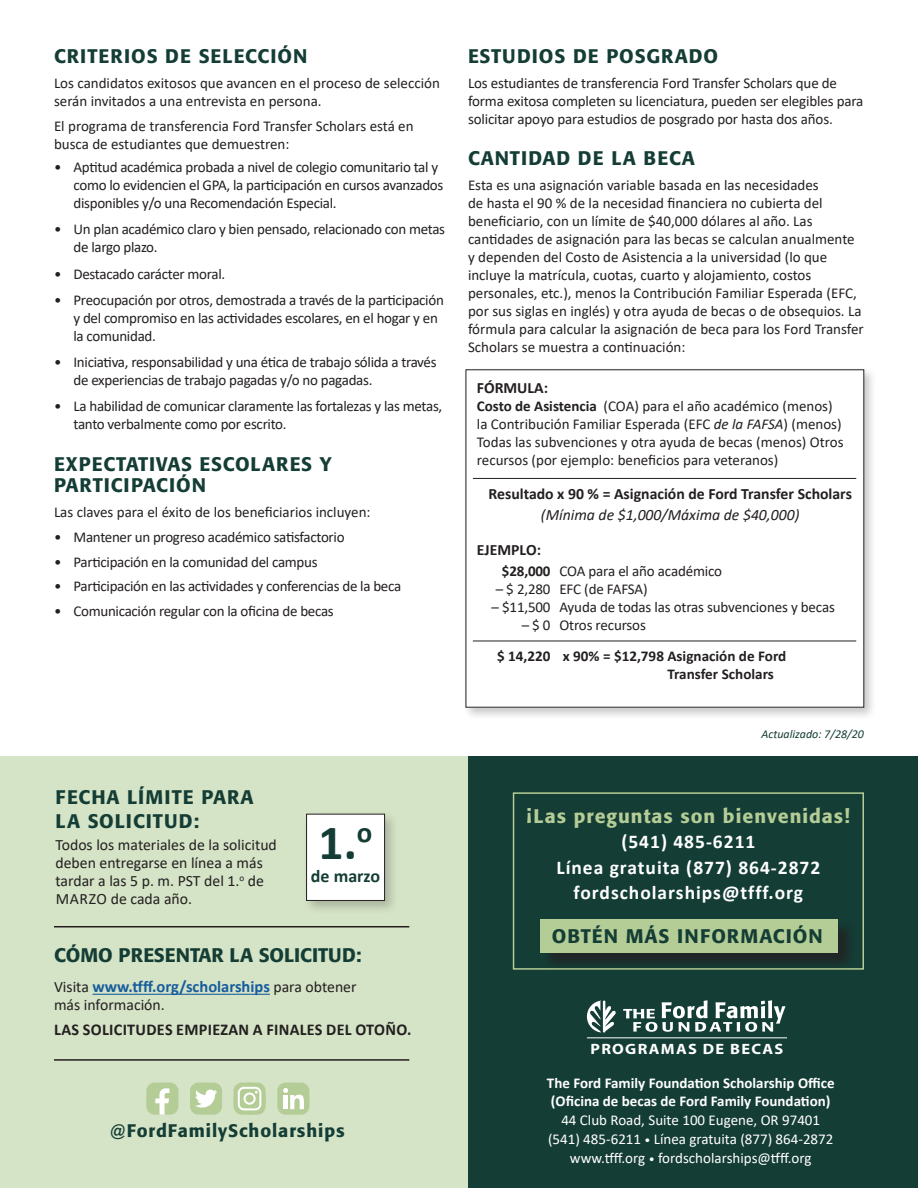
<style>
.page{position:relative;width:918px;height:1188px;background:#fff}
.page>*{position:absolute;margin:0;border:0;box-sizing:border-box;transform-origin:0 0}
.formula{font:700 49.5px "Calibri";color:#143d35}
.green_subhead{font:500 19.5px/21px "Formata";letter-spacing:.05em;color:#143d35}
.green_subhead-2{font:700 19.5px "Calibri";letter-spacing:.05em;color:#fff}
.green_subhead-3{font:500 19.5px "Formata";letter-spacing:.05em;color:#b4cc95}
.green_subhead-4{font:500 19.5px "Formata";color:#143d35}
.green_subhead-5{font:500 18px "Formata";letter-spacing:.05em;color:#143d35}
.formula-2{font:700 18px "Calibri";color:#143d35}
.basic_body{font:700 16.5px "Calibri";color:#175d9e}
.basic_body-2{font:700 16.5px "Calibri";letter-spacing:.02em;color:#231f20}
.basic_body-3{font:15.75px/18px "Calibri";color:#231f20}
.basic_body-4{font:700 15.75px "Calibri";color:#231f20}
.basic_body-5{font:italic 15.75px "Calibri";color:#231f20}
.basic_body-6{font:15px/18px "Calibri";color:#231f20}
.bullet_check_list{font:15px/18px "Calibri";letter-spacing:-.02em;color:#231f20}
.basic_body-7{font:15px "Calibri";color:#fff}
.basic_body-8{font:700 15px/18.8px "Calibri";color:#fff}
.formula-3{font:700 15px/18px "Calibri";color:#231f20}
.t1{font:700 15px "Myriad Pro";letter-spacing:.08em;color:#fff;scale:1.09 1}
.basic_body-9{font:italic 12px "Calibri";color:#143d35}
.s1{font-weight:400;font-size:15.75px;color:#231f20}
.s2{font-weight:700}
.s3{font-style:italic}
.s4{font-size:12px}
</style>
<div class="page">
<div style="left:462px;top:366px;width:415px;height:354px;background:#231f20;opacity:.25"></div>
<div style="left:466px;top:370px;width:398px;height:337px;background:#fff"></div>
<hr style="left:473px;top:478px;width:383px;height:1px;background:#231f20">
<hr style="left:473px;top:641px;width:383px;height:1px;background:#231f20">
<div style="left:0;top:756px;width:468px;height:432px;background:#d5e3c6"></div>
<div style="left:303px;top:810px;width:96px;height:105px;background:#231f20;opacity:.25"></div>
<div style="left:307px;top:814px;width:78px;height:86px;background:#fff"></div>
<div style="left:306px;top:814px;width:79px;height:87px;border:1px solid #231f20"></div>
<hr style="left:54px;top:926px;width:355px;height:1px;background:#231f20">
<hr style="left:93px;top:994px;width:177px;height:1px;background:#175d9e">
<hr style="left:54px;top:1059px;width:355px;height:2px;background:#231f20">
<div style="left:468px;top:756px;width:450px;height:432px;background:#143d35"></div>
<div style="left:513px;top:792px;width:351px;height:178px;border:2px solid #b4cc95"></div>
<div style="left:542px;top:920px;width:314px;height:50px;background:#231f20;opacity:.75"></div>
<div style="left:540px;top:919px;width:298px;height:33px;background:#b4cc95"></div>
<hr style="left:587px;top:1038px;width:200px;height:1px;background:#fff">
<svg style="left:587px;top:1001px;width:29px;height:32px"></svg>
<svg style="left:623px;top:1000px;width:162px;height:32px"></svg>
<div style="left:277px;top:1083px;width:32px;height:32px;background:#b4cc95;border-radius:8px"></div>
<div style="left:234px;top:1083px;width:32px;height:32px;background:#b4cc95;border-radius:8px"></div>
<svg style="left:234px;top:1083px;width:32px;height:32px"></svg>
<div style="left:190px;top:1083px;width:32px;height:32px;background:#b4cc95;border-radius:8px"></div>
<svg style="left:195px;top:1089px;width:22px;height:19px"></svg>
<div style="left:146px;top:1083px;width:32px;height:32px;background:#b4cc95;border-radius:8px"></div>
<svg style="left:155px;top:1088px;width:14px;height:27px"></svg>
<svg style="left:283px;top:1088px;width:21px;height:21px"></svg>
<svg style="left:238px;top:1087px;width:23px;height:23px"></svg>
<p class="green_subhead" style="left:54px;top:46px;width:255px">CRITERIOS DE SELECCIÓN</p>
<p class="basic_body-6" style="left:54px;top:74px;width:387px">Los candidatos exitosos que avancen en el proceso de selección serán invitados a una entrevista en persona.</p>
<p class="basic_body-6" style="left:54px;top:117px;width:361px">El programa de transferencia Ford Transfer Scholars está en busca de estudiantes que demuestren:</p>
<p class="bullet_check_list" style="left:74px;top:158px;width:371px;text-indent:-20px">• Aptitud académica probada a nivel de colegio comunitario tal y como lo evidencien el GPA, la participación en cursos avanzados disponibles y/o una Recomendación Especial.</p>
<p class="bullet_check_list" style="left:74px;top:220px;width:373px;text-indent:-20px">• Un plan académico claro y bien pensado, relacionado con metas de largo plazo.</p>
<p class="bullet_check_list" style="left:54px;top:264px;width:173px">• Destacado carácter moral.</p>
<p class="bullet_check_list" style="left:74px;top:290px;width:372px;text-indent:-20px">• Preocupación por otros, demostrada a través de la participación y del compromiso en las actividades escolares, en el hogar y en la comunidad.</p>
<p class="bullet_check_list" style="left:74px;top:352px;width:365px;text-indent:-20px">• Iniciativa, responsabilidad y una ética de trabajo sólida a través de experiencias de trabajo pagadas y/o no pagadas.</p>
<p class="bullet_check_list" style="left:74px;top:397px;width:370px;text-indent:-20px">• La habilidad de comunicar claramente las fortalezas y las metas, tanto verbalmente como por escrito.</p>
<p class="green_subhead" style="left:54px;top:454px;width:279px">EXPECTATIVAS ESCOLARES Y<br>PARTICIPACIÓN</p>
<p class="basic_body-6" style="left:54px;top:503px;width:318px">Las claves para el éxito de los beneficiarios incluyen:</p>
<p class="bullet_check_list" style="left:54px;top:528px;width:292px">• Mantener un progreso académico satisfactorio</p>
<p class="bullet_check_list" style="left:54px;top:552px;width:265px">• Participación en la comunidad del campus</p>
<p class="bullet_check_list" style="left:54px;top:577px;width:349px">• Participación en las actividades y conferencias de la beca</p>
<p class="bullet_check_list" style="left:54px;top:602px;width:281px">• Comunicación regular con la oficina de becas</p>
<p class="green_subhead" style="left:56px;top:786px;width:200px;line-height:23.4px">FECHA LÍMITE PARA<br>LA SOLICITUD:</p>
<p class="basic_body-3" style="left:56px;top:836px;width:223px">Todos los materiales de la solicitud deben entregarse en línea a más tardar a las 5 p. m. PST del 1.<sup>o</sup> de<br>MARZO de cada año.</p>
<p class="formula" style="left:319px;top:807px;width:55px">1.<sup>o</sup></p>
<p class="formula-2" style="left:311px;top:863px;width:71px">de marzo</p>
<p class="green_subhead-4" style="left:54px;top:943px;width:309px">CÓMO PRESENTAR LA SOLICITUD:</p>
<p class="basic_body" style="left:54px;top:975px;width:304px"><span class="s1">Visita</span> www.tfff.org/scholarships <span class="s1">para obtener</span></p>
<p class="basic_body-3" style="left:54px;top:996px;width:112px">más información.</p>
<p class="basic_body-2" style="left:54px;top:1018px;width:359px">LAS SOLICITUDES EMPIEZAN A FINALES DEL OTOÑO.</p>
<p class="green_subhead-5" style="left:110px;top:1120px;width:237px">@FordFamilyScholarships</p>
<p class="green_subhead" style="left:468px;top:46px;width:252px">ESTUDIOS DE POSGRADO</p>
<p class="basic_body-6" style="left:468px;top:74px;width:397px">Los estudiantes de transferencia Ford Transfer Scholars que de forma exitosa completen su licenciatura, pueden ser elegibles para solicitar apoyo para estudios de posgrado por hasta dos años.</p>
<p class="green_subhead" style="left:468px;top:148px;width:228px">CANTIDAD DE LA BECA</p>
<p class="basic_body-6" style="left:468px;top:176px;width:397px">Esta es una asignación variable basada en las necesidades<br>de hasta el 90 % de la necesidad financiera no cubierta del beneficiario, con un límite de $40,000 dólares al año. Las cantidades de asignación para las becas se calculan anualmente y dependen del Costo de Asistencia a la universidad (lo que incluye la matrícula, cuotas, cuarto y alojamiento, costos personales, etc.), menos la Contribución Familiar Esperada (EFC, por sus siglas en inglés) y otra ayuda de becas o de obsequios. La fórmula para calcular la asignación de beca para los Ford Transfer Scholars se muestra a continuación:</p>
<p class="basic_body-4" style="left:477px;top:376px;width:73px">FÓRMULA:</p>
<p class="basic_body-6" style="left:477px;top:396px;width:368px"><span class="s2">Costo de Asistencia</span> (COA) para el año académico (menos) la Contribución Familiar Esperada (EFC <span class="s3">de la FAFSA</span>) (menos)<br>Todas las subvenciones y otra ayuda de becas (menos) Otros recursos (por ejemplo: beneficios para veteranos)</p>
<p class="basic_body-4" style="left:489px;top:483px;width:365px">Resultado x 90 % = Asignación de Ford Transfer Scholars</p>
<p class="basic_body-5" style="left:541px;top:504px;width:260px">(Mínima de $1,000/Máxima de $40,000)</p>
<p class="basic_body-4" style="left:477px;top:538px;width:66px">EJEMPLO:</p>
<p class="basic_body-6" style="left:502px;top:561px;width:222px"><span class="s2">$28,000</span> COA para el año académico</p>
<p class="basic_body-6" style="left:496px;top:579px;width:153px">– $ 2,280 EFC (de FAFSA)</p>
<p class="basic_body-6" style="left:492px;top:597px;width:345px">– $11,500 Ayuda de todas las otras subvenciones y becas</p>
<p class="basic_body-6" style="left:522px;top:615px;width:126px">– $ 0 Otros recursos</p>
<p class="formula-3" style="left:667px;top:647px;width:120px;text-indent:-170px">$ 14,220 x 90% = $12,798 Asignación de Ford<br>Transfer Scholars</p>
<p class="basic_body-9" style="left:762px;top:726px;width:104px">Actualizado: 7/28/20</p>
<p class="green_subhead-3" style="left:527px;top:804px;width:324px">¡Las preguntas son bienvenidas!</p>
<p class="green_subhead-2" style="left:621px;top:828px;width:136px">(541) 485-6211</p>
<p class="green_subhead-2" style="left:556px;top:854px;width:265px">Línea gratuita (877) 864-2872</p>
<p class="green_subhead-2" style="left:574px;top:879px;width:231px">fordscholarships@tfff.org</p>
<p class="green_subhead" style="left:552px;top:926px;width:272px">OBTÉN MÁS INFORMACIÓN</p>
<p class="t1" style="left:591px;top:1039px;width:178px">PROGRAMAS DE BECAS</p>
<p class="basic_body-8" style="left:547px;top:1073px;width:289px">The Ford Family Foundation Scholarship Office (Oficina de becas de Ford Family Foundation)</p>
<p class="basic_body-7" style="left:561px;top:1110px;width:260px">44 Club Road, Suite 100 Eugene, OR 97401</p>
<p class="basic_body-7" style="left:548px;top:1129px;width:287px">(541) 485-6211 <span class="s4">•</span> Línea gratuita (877) 864-2872</p>
<p class="basic_body-7" style="left:570px;top:1147px;width:243px">www.tfff.org <span class="s4">•</span> fordscholarships@tfff.org</p>
</div>
